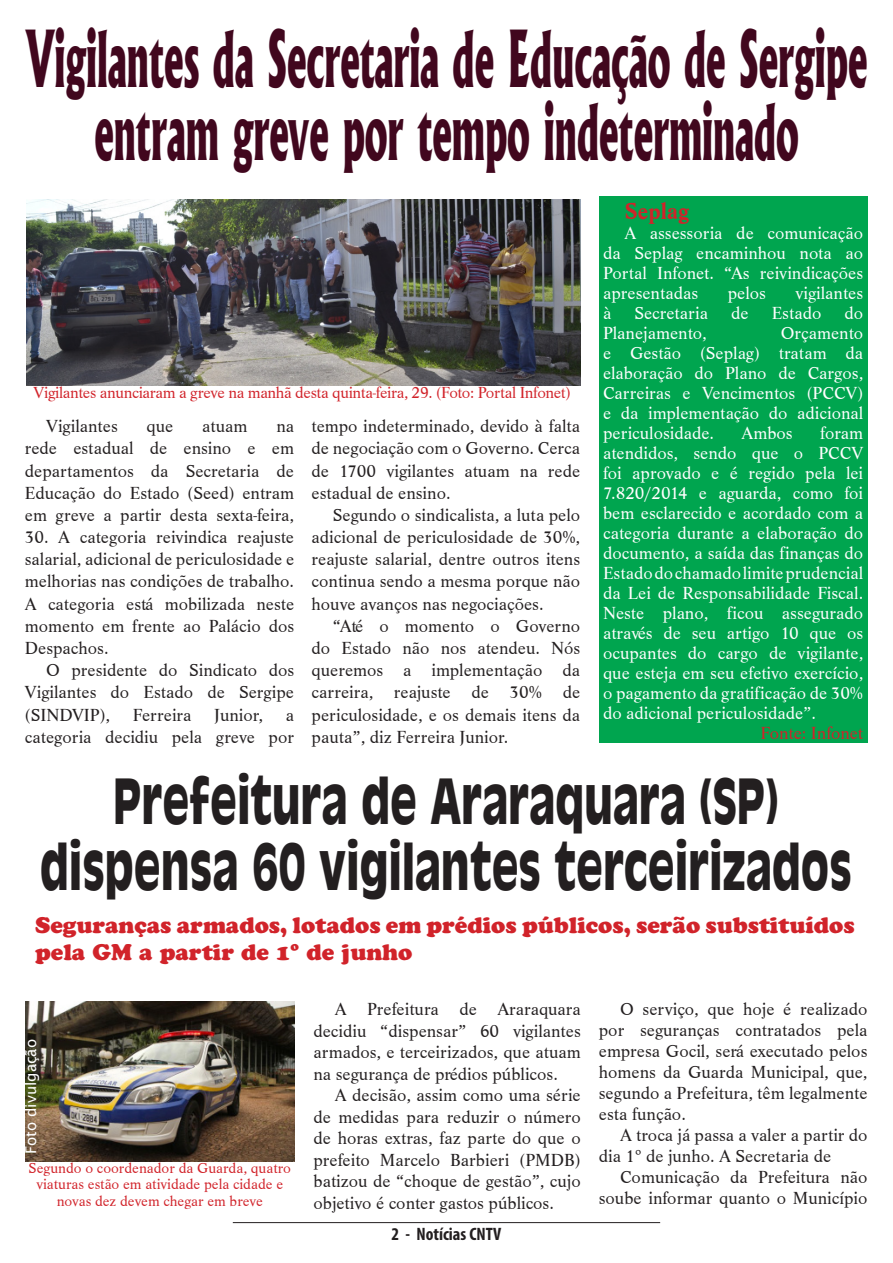
<style>
.page{position:relative;width:893px;height:1263px;background:#fff}
.page>*{position:absolute;margin:0;border:0;box-sizing:border-box;transform-origin:0 0}
.t1{font:800 75px/72.8px "Albertus";color:#41071e;text-align:center;scale:.5 1}
.t2{font:700 60.75px/66px "Antique Olive";color:#231f20;text-align:center;scale:.67 1}
.t3{font:700 24px "Life T";color:#d1232a}
.t4{font:22.5px/27px "Cooper Black Std";color:#d1232a}
.t5{font:18px/22.2px "Life T";color:#231f20;text-align:justify}
.t6{font:18px/20px "Life T";color:#fff;text-align:justify}
.t7{font:700 condensed 18px "Myriad Pro";color:#231f20}
.t8{font:18px "Life T";color:#d1232a}
.t9{font:16.5px "Life T";letter-spacing:-.02em;color:#d1232a}
.t10{font:15px/16.5px "Life T";color:#d1232a;text-align:center}
.t11{font:15px "Lucida Sans";color:#fff}
</style>
<div class="page">
<hr style="left:233px;top:1222px;width:427px;height:1px;background:#231f20">
<div style="left:599px;top:196px;width:268px;height:547px;background:#00a54f"></div>
<img style="left:26px;top:200px;width:555px;height:186px">
<img style="left:26px;top:1001px;width:268px;height:160px">
<p class="t1" style="left:26px;top:23px;width:1684px">Vigilantes da Secretaria de Educação de Sergipe entram greve por tempo indeterminado</p>
<p class="t9" style="left:34px;top:383px;width:539px">Vigilantes anunciaram a greve na manhã desta quinta-feira, 29. (Foto: Portal Infonet)</p>
<p class="t5" style="left:46px;top:415px;width:73px">Vigilantes</p>
<p class="t5" style="left:147px;top:415px;width:28px">que</p>
<p class="t5" style="left:202px;top:415px;width:47px">atuam</p>
<p class="t5" style="left:25px;top:415px;width:271px;text-indent:252px">na rede estadual de ensino e em departamentos da Secretaria de Educação do Estado (Seed) entram em greve a partir desta sexta-feira,</p>
<p class="t5" style="left:25px;top:526px;width:271px">30. A categoria reivindica reajuste salarial, adicional de periculosidade e melhorias nas condições de trabalho.<br>A categoria está mobilizada neste momento em frente ao Palácio dos Despachos.</p>
<p class="t5" style="left:25px;top:659px;width:271px;text-indent:21px">O presidente do Sindicato dos Vigilantes do Estado de Sergipe (SINDVIP),</p>
<p class="t5" style="left:133px;top:704px;width:60px">Ferreira</p>
<p class="t5" style="left:214px;top:704px;width:51px">Junior,</p>
<p class="t5" style="left:25px;top:704px;width:271px;text-align:right">a<br>categoria decidiu pela greve por</p>
<p class="t5" style="left:312px;top:415px;width:270px">tempo indeterminado, devido à falta de negociação com o Governo. Cerca de 1700 vigilantes atuam na rede estadual de ensino.</p>
<p class="t5" style="left:312px;top:504px;width:270px;text-indent:21px">Segundo o sindicalista, a luta pelo adicional de periculosidade de 30%, reajuste salarial, dentre outros itens continua sendo a mesma porque não houve avanços nas negociações.</p>
<p class="t5" style="left:312px;top:615px;width:270px;text-indent:21px">“Até o momento o Governo do Estado não nos atendeu. Nós queremos a implementação da carreira, reajuste de 30% de periculosidade, e os demais itens da pauta”, diz Ferreira Junior.</p>
<p class="t3" style="left:624px;top:197px;width:66px">Seplag</p>
<p class="t6" style="left:603px;top:223px;width:262px;text-indent:21px">A assessoria de comunicação da Seplag encaminhou nota ao Portal Infonet. “As reivindicações apresentadas</p>
<p class="t6" style="left:728px;top:283px;width:40px">pelos</p>
<p class="t6" style="left:795px;top:283px;width:69px">vigilantes</p>
<p class="t6" style="left:603px;top:303px;width:10px">à</p>
<p class="t6" style="left:634px;top:303px;width:75px">Secretaria</p>
<p class="t6" style="left:731px;top:303px;width:19px">de</p>
<p class="t6" style="left:772px;top:303px;width:51px">Estado</p>
<p class="t6" style="left:844px;top:303px;width:20px">do</p>
<p class="t6" style="left:603px;top:323px;width:105px">Planejamento,</p>
<p class="t6" style="left:603px;top:323px;width:262px;text-indent:178px">Orçamento e Gestão (Seplag) tratam da elaboração do Plano de Cargos, Carreiras e Vencimentos (PCCV) e da implementação do adicional periculosidade.</p>
<p class="t6" style="left:603px;top:423px;width:262px;text-indent:217px">foram atendidos, sendo que o PCCV foi aprovado e é regido pela lei 7.820/2014 e aguarda, como foi bem esclarecido e acordado com a categoria durante a elaboração do documento, a saída das finanças do Estado do chamado limite prudencial da Lei de Responsabilidade Fiscal.<br>Neste plano, ficou assegurado através de seu artigo 10 que os ocupantes do cargo de vigilante, que esteja em seu efetivo exercício, o pagamento da gratificação de 30% do adicional periculosidade”.</p>
<p class="t8" style="left:760px;top:722px;width:104px">Fonte: Infonet</p>
<p class="t6" style="left:742px;top:423px;width:53px">Ambos</p>
<p class="t2" style="left:40px;top:767px;width:1213px">Prefeitura de Araraquara (SP) dispensa 60 vigilantes terceirizados</p>
<p class="t4" style="left:35px;top:912px;width:821px">Seguranças armados, lotados em prédios públicos, serão substituídos pela GM a partir de 1º de junho</p>
<p class="t11" style="left:22px;top:1154px;width:116px;rotate:-90deg">Foto divulgação</p>
<p class="t10" style="left:29px;top:1160px;width:264px">Segundo o coordenador da Guarda, quatro viaturas estão em atividade pela cidade e novas dez devem chegar em breve</p>
<p class="t5" style="left:313px;top:998px;width:269px;line-height:21.6px;text-indent:21px">A Prefeitura de Araraquara decidiu “dispensar” 60 vigilantes armados, e terceirizados, que atuam na segurança de prédios públicos.</p>
<p class="t5" style="left:313px;top:1085px;width:269px;line-height:21.6px;text-indent:21px">A decisão, assim como uma série de medidas para reduzir o número de horas extras, faz parte do que o prefeito Marcelo Barbieri (PMDB) batizou de “choque de gestão”, cujo objetivo é conter gastos públicos.</p>
<p class="t7" style="left:392px;top:1223px;width:111px">2 - Notícias CNTV</p>
<p class="t5" style="left:599px;top:999px;width:270px;line-height:21px;text-indent:21px">O serviço, que hoje é realizado por seguranças contratados pela empresa Gocil, será executado pelos homens da Guarda Municipal, que, segundo a Prefeitura, têm legalmente esta função.</p>
<p class="t5" style="left:599px;top:1125px;width:270px;line-height:21px;text-indent:21px">A troca já passa a valer a partir do dia 1º de junho. A Secretaria de</p>
<p class="t5" style="left:599px;top:1167px;width:270px;line-height:21px;text-align:right">Comunicação da Prefeitura não soube informar quanto o Município</p>
</div>
